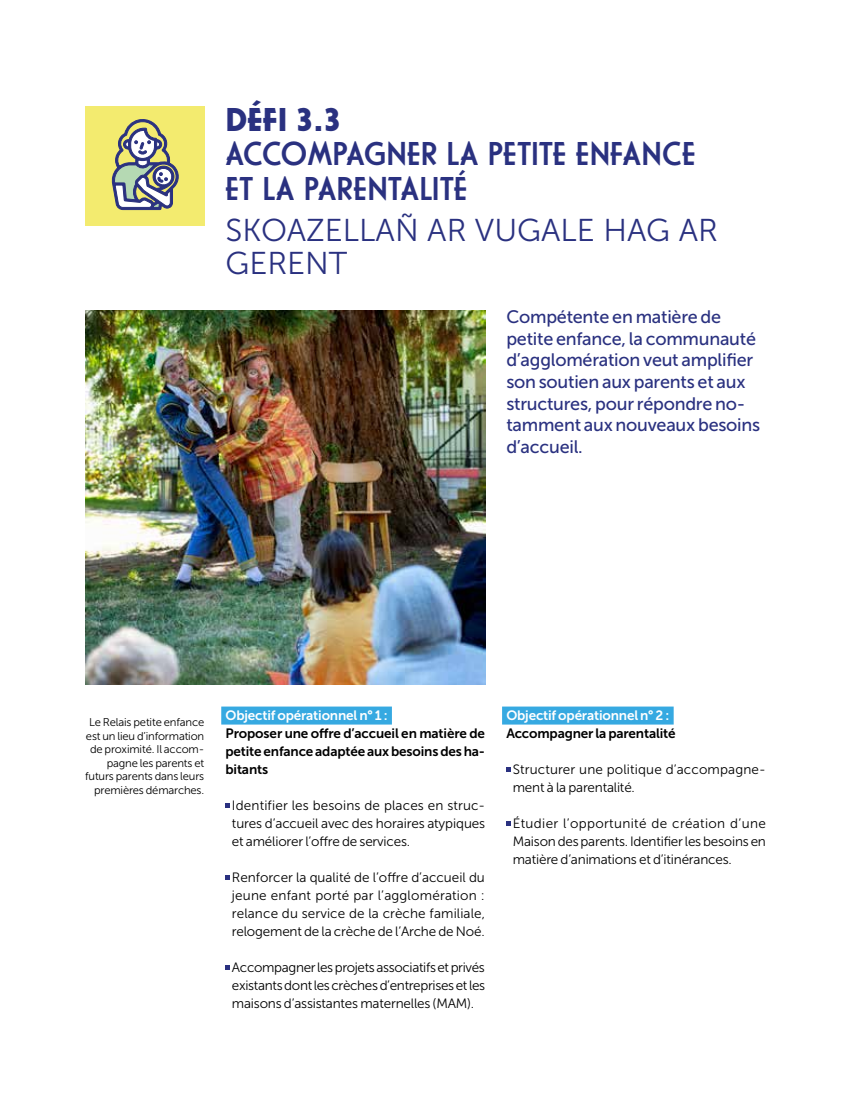
<style>
.page{position:relative;width:851px;height:1106px;background:#fff}
.page>*{position:absolute;margin:0;border:0;box-sizing:border-box;transform-origin:0 0}
.t1{font:500 34.5px/34.5px "Casablanca URW";color:#2a3180}
.t2{font:700 34.5px "Casablanca URW";color:#2a3180}
.t3{font:31.5px/33px "Museo Sans 300";color:#2a3180}
.t4{font:18px/21.6px "Museo Sans 500";letter-spacing:-.015em;color:#2a3180}
.t5{font:13.5px/18px "Museo Sans 300";letter-spacing:-.015em;color:#000;text-align:justify}
.t6{font:13.5px/18px "Museo Sans 700";letter-spacing:-.01em;color:#000;text-align:justify}
.t7{font:13.5px/18px "Museo Sans 300";letter-spacing:.01em;color:#000}
.t8{font:13.5px "Museo Sans 700";letter-spacing:-.01em;color:#fff}
.t9{font:11.25px/13.5px "Museo Sans 300";letter-spacing:-.015em;color:#000;text-align:right}
</style>
<div class="page">
<div style="left:221px;top:706px;width:171px;height:18px;background:#36a9e1"></div>
<svg style="left:225px;top:803px;width:5px;height:4px"></svg>
<svg style="left:225px;top:875px;width:5px;height:4px"></svg>
<svg style="left:225px;top:965px;width:5px;height:4px"></svg>
<div style="left:502px;top:706px;width:171px;height:18px;background:#36a9e1"></div>
<svg style="left:506px;top:767px;width:4px;height:4px"></svg>
<svg style="left:506px;top:821px;width:4px;height:4px"></svg>
<img style="left:85px;top:311px;width:400px;height:374px">
<div style="left:85px;top:106px;width:119px;height:119px;background:#f3eb6f"></div>
<svg style="left:112px;top:119px;width:67px;height:92px"></svg>
<h1 class="t2" style="left:225px;top:98px;width:118px">DÉFI 3.3</h1>
<h1 class="t1" style="left:225px;top:137px;width:472px">ACCOMPAGNER LA PETITE ENFANCE<br>ET LA PARENTALITÉ</h1>
<h2 class="t3" style="left:225px;top:214px;width:494px">SKOAZELLAÑ AR VUGALE HAG AR<br>GERENT</h2>
<h3 class="t4" style="left:506px;top:306px;width:255px">Compétente en matière de petite enfance, la communauté d’agglomération veut amplifier son soutien aux parents et aux structures, pour répondre no&shy;tamment aux nouveaux besoins d’accueil.</h3>
<p class="t9" style="left:85px;top:715px;width:121px">Le Relais petite enfance est un lieu d’information de proximité. Il accom&shy;pagne les parents et futurs parents dans leurs premières démarches.</p>
<p class="t8" style="left:225px;top:708px;width:163px">Objectif opérationnel n° 1 :</p>
<p class="t6" style="left:225px;top:724px;width:261px">Proposer une offre d’accueil en matière de petite enfance adaptée aux besoins des ha&shy;bitants</p>
<p class="t5" style="left:232px;top:796px;width:255px">Identifier les besoins de places en struc&shy;tures d’accueil avec des horaires atypiques et améliorer l’offre de services.</p>
<p class="t5" style="left:232px;top:868px;width:254px">Renforcer la qualité de l’offre d’accueil du jeune enfant porté par l’agglomération : relance du service de la crèche familiale, relogement de la crèche de l’Arche de Noé.</p>
<p class="t5" style="left:232px;top:958px;width:255px">Accompagner les projets associatifs et privés existants dont les crèches d’entreprises et les maisons d’assistantes maternelles (MAM).</p>
<p class="t8" style="left:506px;top:708px;width:164px">Objectif opérationnel n° 2 :</p>
<p class="t6" style="left:506px;top:724px;width:171px">Accompagner la parentalité</p>
<p class="t7" style="left:512px;top:760px;width:254px">Structurer une politique d’accompagne&shy;ment à la parentalité.</p>
<p class="t5" style="left:512px;top:814px;width:255px">Étudier l’opportunité de création d’une Maison des parents. Identifier les besoins en matière d’animations et d’itinérances.</p>
</div>
